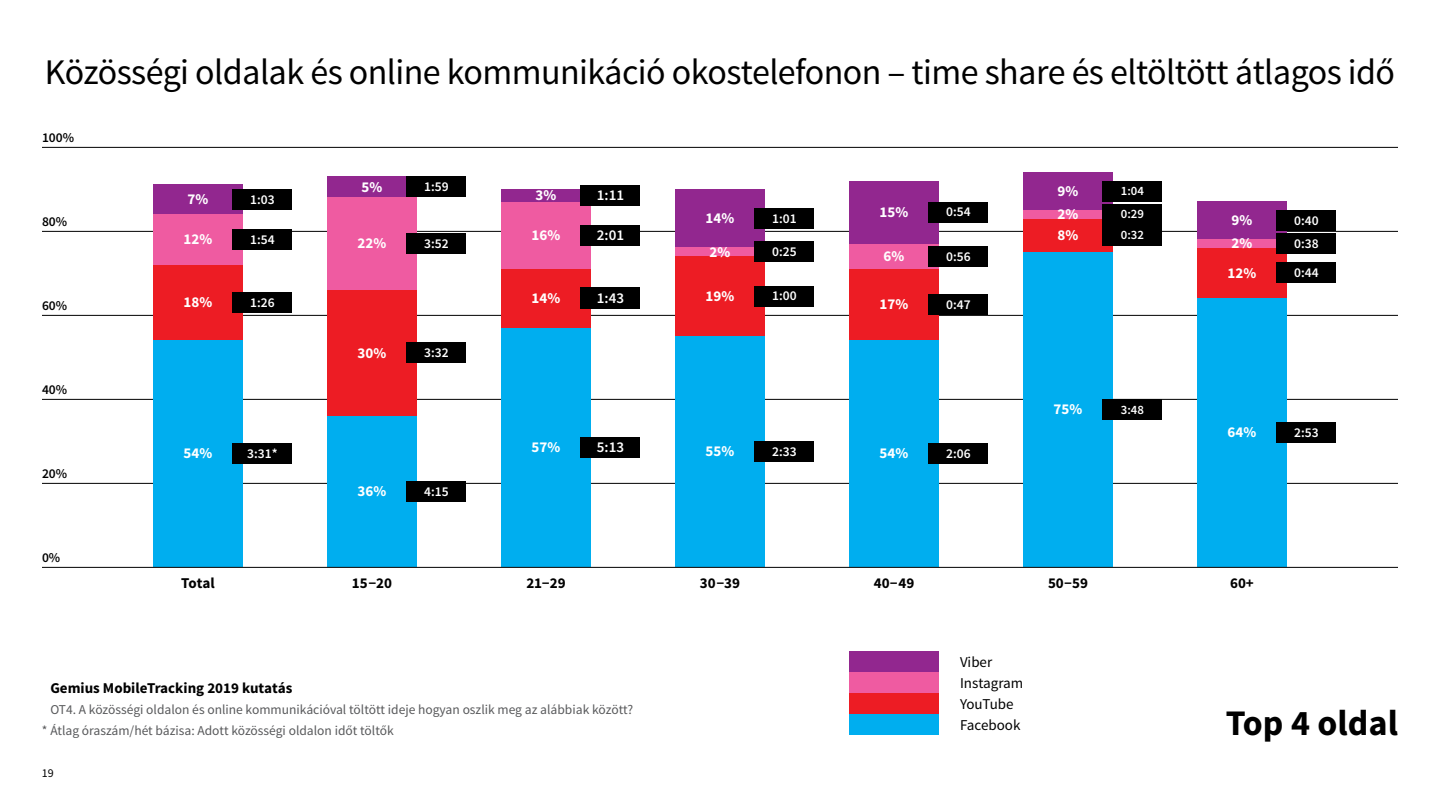
<style>
.page{position:relative;width:1440px;height:810px;background:#fff}
.page>*{position:absolute;margin:0;border:0;box-sizing:border-box;transform-origin:0 0}
.t1{font:36px "Source Sans Pro";letter-spacing:-.015em;color:#000}
.t2{font:700 36px "Source Sans Pro";color:#000}
.t3{font:700 15px "Source Sans Pro";color:#fff}
.t4{font:700 15px "Source Sans Pro";color:#000}
.t5{font:15px/21px "Source Sans Pro";color:#000}
.t6{font:600 15px "Source Sans Pro";color:#fff}
.t7{font:13.5px/21px "Source Sans Pro";color:#58595b}
.t8{font:600 13.5px/23.1px "Source Sans Pro";color:#fff}
.t9{font:600 13.5px "Source Sans Pro";color:#000}
.t10{font:600 12.75px/23.1px "Source Sans Pro";color:#fff}
.t11{font:12px "Source Sans Pro";color:#000}
</style>
<div class="page">
<hr style="left:42px;top:231px;width:1356px;height:1px;background:#000">
<hr style="left:42px;top:315px;width:1356px;height:1px;background:#000">
<hr style="left:42px;top:399px;width:1356px;height:1px;background:#000">
<hr style="left:42px;top:483px;width:1356px;height:1px;background:#000">
<hr style="left:42px;top:147px;width:1356px;height:1px;background:#000">
<div style="left:1197px;top:248px;width:90px;height:50px;background:#ed1c24"></div>
<div style="left:1197px;top:298px;width:90px;height:269px;background:#00aeef"></div>
<div style="left:1197px;top:202px;width:90px;height:37px;background:#92278f"></div>
<div style="left:1197px;top:239px;width:90px;height:9px;background:#ef5ba1"></div>
<div style="left:1023px;top:252px;width:90px;height:315px;background:#00aeef"></div>
<div style="left:1023px;top:218px;width:90px;height:34px;background:#ed1c24"></div>
<div style="left:1023px;top:172px;width:90px;height:38px;background:#92278f"></div>
<div style="left:1023px;top:210px;width:90px;height:8px;background:#ef5ba1"></div>
<div style="left:849px;top:269px;width:90px;height:71px;background:#ed1c24"></div>
<div style="left:849px;top:340px;width:90px;height:227px;background:#00aeef"></div>
<div style="left:849px;top:244px;width:90px;height:25px;background:#ef5ba1"></div>
<div style="left:849px;top:181px;width:90px;height:63px;background:#92278f"></div>
<div style="left:675px;top:336px;width:90px;height:231px;background:#00aeef"></div>
<div style="left:675px;top:256px;width:90px;height:80px;background:#ed1c24"></div>
<div style="left:675px;top:189px;width:90px;height:59px;background:#92278f"></div>
<div style="left:675px;top:248px;width:90px;height:8px;background:#ef5ba1"></div>
<div style="left:501px;top:328px;width:90px;height:239px;background:#00aeef"></div>
<div style="left:501px;top:269px;width:90px;height:59px;background:#ed1c24"></div>
<div style="left:501px;top:202px;width:90px;height:67px;background:#ef5ba1"></div>
<div style="left:501px;top:189px;width:90px;height:13px;background:#92278f"></div>
<div style="left:327px;top:416px;width:90px;height:151px;background:#00aeef"></div>
<div style="left:327px;top:290px;width:90px;height:126px;background:#ed1c24"></div>
<div style="left:327px;top:197px;width:90px;height:93px;background:#ef5ba1"></div>
<div style="left:327px;top:176px;width:90px;height:21px;background:#92278f"></div>
<div style="left:153px;top:265px;width:90px;height:75px;background:#ed1c24"></div>
<div style="left:153px;top:340px;width:90px;height:227px;background:#00aeef"></div>
<div style="left:153px;top:214px;width:90px;height:51px;background:#ef5ba1"></div>
<div style="left:153px;top:185px;width:90px;height:29px;background:#92278f"></div>
<div style="left:849px;top:651px;width:90px;height:21px;background:#92278f"></div>
<div style="left:849px;top:672px;width:90px;height:21px;background:#ef5ba1"></div>
<div style="left:849px;top:693px;width:90px;height:21px;background:#ed1c24"></div>
<div style="left:849px;top:714px;width:90px;height:21px;background:#00aeef"></div>
<div style="left:232px;top:189px;width:60px;height:21px;background:#000"></div>
<div style="left:232px;top:229px;width:60px;height:21px;background:#000"></div>
<div style="left:232px;top:292px;width:60px;height:21px;background:#000"></div>
<div style="left:232px;top:443px;width:60px;height:21px;background:#000"></div>
<div style="left:406px;top:176px;width:60px;height:21px;background:#000"></div>
<div style="left:406px;top:233px;width:60px;height:21px;background:#000"></div>
<div style="left:406px;top:342px;width:60px;height:21px;background:#000"></div>
<div style="left:406px;top:481px;width:60px;height:21px;background:#000"></div>
<div style="left:580px;top:185px;width:60px;height:21px;background:#000"></div>
<div style="left:580px;top:225px;width:60px;height:21px;background:#000"></div>
<div style="left:580px;top:288px;width:60px;height:21px;background:#000"></div>
<div style="left:580px;top:437px;width:60px;height:21px;background:#000"></div>
<div style="left:754px;top:208px;width:60px;height:21px;background:#000"></div>
<div style="left:754px;top:242px;width:60px;height:20px;background:#000"></div>
<div style="left:754px;top:286px;width:60px;height:21px;background:#000"></div>
<div style="left:754px;top:441px;width:60px;height:21px;background:#000"></div>
<div style="left:928px;top:202px;width:60px;height:21px;background:#000"></div>
<div style="left:928px;top:246px;width:60px;height:21px;background:#000"></div>
<div style="left:928px;top:294px;width:60px;height:21px;background:#000"></div>
<div style="left:928px;top:443px;width:60px;height:21px;background:#000"></div>
<div style="left:1102px;top:181px;width:60px;height:21px;background:#000"></div>
<div style="left:1102px;top:204px;width:60px;height:21px;background:#000"></div>
<div style="left:1102px;top:225px;width:60px;height:21px;background:#000"></div>
<div style="left:1102px;top:399px;width:60px;height:21px;background:#000"></div>
<div style="left:1276px;top:210px;width:60px;height:21px;background:#000"></div>
<div style="left:1276px;top:233px;width:60px;height:21px;background:#000"></div>
<div style="left:1276px;top:262px;width:60px;height:22px;background:#000"></div>
<div style="left:1276px;top:422px;width:60px;height:21px;background:#000"></div>
<hr style="left:42px;top:567px;width:1356px;height:1px;background:#000">
<h1 class="t1" style="left:45px;top:50px;width:1352px">Közösségi oldalak és online kommunikáció okostelefonon ‒ time share és eltöltött átlagos idő</h1>
<p class="t9" style="left:42px;top:129px;width:34px">100%</p>
<p class="t9" style="left:42px;top:213px;width:27px">80%</p>
<p class="t9" style="left:42px;top:297px;width:27px">60%</p>
<p class="t9" style="left:42px;top:381px;width:27px">40%</p>
<p class="t9" style="left:42px;top:465px;width:27px">20%</p>
<p class="t9" style="left:42px;top:549px;width:20px">0%</p>
<p class="t3" style="left:362px;top:177px;width:22px">5%</p>
<p class="t8" style="left:424px;top:176px;width:26px">1:59</p>
<p class="t3" style="left:188px;top:190px;width:22px">7%</p>
<p class="t3" style="left:184px;top:230px;width:30px">12%</p>
<p class="t8" style="left:250px;top:188px;width:26px">1:03</p>
<p class="t8" style="left:250px;top:228px;width:26px">1:54</p>
<p class="t3" style="left:358px;top:234px;width:30px">22%</p>
<p class="t8" style="left:424px;top:232px;width:26px">3:52</p>
<p class="t3" style="left:184px;top:293px;width:30px">18%</p>
<p class="t8" style="left:250px;top:291px;width:26px">1:26</p>
<p class="t3" style="left:536px;top:186px;width:22px">3%</p>
<p class="t3" style="left:532px;top:225px;width:30px">16%</p>
<p class="t3" style="left:532px;top:288px;width:30px">14%</p>
<p class="t6" style="left:597px;top:186px;width:29px">1:11</p>
<p class="t6" style="left:597px;top:226px;width:29px">2:01</p>
<p class="t6" style="left:597px;top:289px;width:29px">1:43</p>
<p class="t3" style="left:706px;top:209px;width:30px">14%</p>
<p class="t3" style="left:710px;top:242px;width:22px">2%</p>
<p class="t3" style="left:706px;top:286px;width:30px">19%</p>
<p class="t8" style="left:772px;top:207px;width:26px">1:01</p>
<p class="t8" style="left:772px;top:241px;width:26px">0:25</p>
<p class="t8" style="left:772px;top:285px;width:26px">1:00</p>
<p class="t3" style="left:880px;top:202px;width:30px">15%</p>
<p class="t3" style="left:884px;top:246px;width:22px">6%</p>
<p class="t3" style="left:880px;top:295px;width:30px">17%</p>
<p class="t8" style="left:946px;top:201px;width:26px">0:54</p>
<p class="t8" style="left:946px;top:245px;width:26px">0:56</p>
<p class="t8" style="left:946px;top:293px;width:26px">0:47</p>
<p class="t3" style="left:1058px;top:181px;width:22px">9%</p>
<p class="t3" style="left:1058px;top:204px;width:22px">2%</p>
<p class="t3" style="left:1058px;top:225px;width:22px">8%</p>
<p class="t10" style="left:1121px;top:180px;width:25px">1:04<br>0:29</p>
<p class="t10" style="left:1121px;top:224px;width:25px">0:32</p>
<p class="t3" style="left:1232px;top:211px;width:22px">9%</p>
<p class="t3" style="left:1232px;top:234px;width:22px">2%</p>
<p class="t3" style="left:1228px;top:263px;width:30px">12%</p>
<p class="t3" style="left:358px;top:343px;width:30px">30%</p>
<p class="t8" style="left:424px;top:341px;width:26px">3:32</p>
<p class="t3" style="left:1054px;top:400px;width:30px">75%</p>
<p class="t10" style="left:1121px;top:398px;width:25px">3:48</p>
<p class="t3" style="left:1228px;top:423px;width:30px">64%</p>
<p class="t3" style="left:184px;top:444px;width:30px">54%</p>
<p class="t8" style="left:247px;top:442px;width:32px">3:31*</p>
<p class="t3" style="left:532px;top:438px;width:30px">57%</p>
<p class="t6" style="left:597px;top:438px;width:29px">5:13</p>
<p class="t3" style="left:706px;top:442px;width:30px">55%</p>
<p class="t8" style="left:772px;top:440px;width:26px">2:33</p>
<p class="t3" style="left:880px;top:444px;width:30px">54%</p>
<p class="t8" style="left:946px;top:442px;width:26px">2:06</p>
<p class="t3" style="left:358px;top:482px;width:30px">36%</p>
<p class="t8" style="left:424px;top:480px;width:26px">4:15</p>
<p class="t4" style="left:181px;top:573px;width:35px">Total</p>
<p class="t4" style="left:352px;top:573px;width:42px">15‒20</p>
<p class="t4" style="left:526px;top:573px;width:41px">21‒29</p>
<p class="t4" style="left:700px;top:573px;width:42px">30‒39</p>
<p class="t4" style="left:874px;top:573px;width:42px">40‒49</p>
<p class="t4" style="left:1048px;top:573px;width:41px">50‒59</p>
<p class="t4" style="left:1230px;top:573px;width:25px">60+</p>
<p class="t8" style="left:1294px;top:209px;width:26px">0:40<br>0:38</p>
<p class="t8" style="left:1294px;top:262px;width:26px">0:44</p>
<p class="t8" style="left:1294px;top:421px;width:26px">2:53</p>
<p class="t4" style="left:50px;top:678px;width:244px">Gemius MobileTracking 2019 kutatás</p>
<p class="t7" style="left:42px;top:699px;width:593px;text-indent:8px">OT4. A közösségi oldalon és online kommunikációval töltött ideje hogyan oszlik meg az alábbiak között? * Átlag óraszám/hét bázisa: Adott közösségi oldalon időt töltők</p>
<p class="t11" style="left:42px;top:766px;width:13px">19</p>
<p class="t5" style="left:960px;top:652px;width:65px">Viber<br>Instagram<br>YouTube<br>Facebook</p>
<h1 class="t2" style="left:1226px;top:700px;width:174px">Top 4 oldal</h1>
</div>
